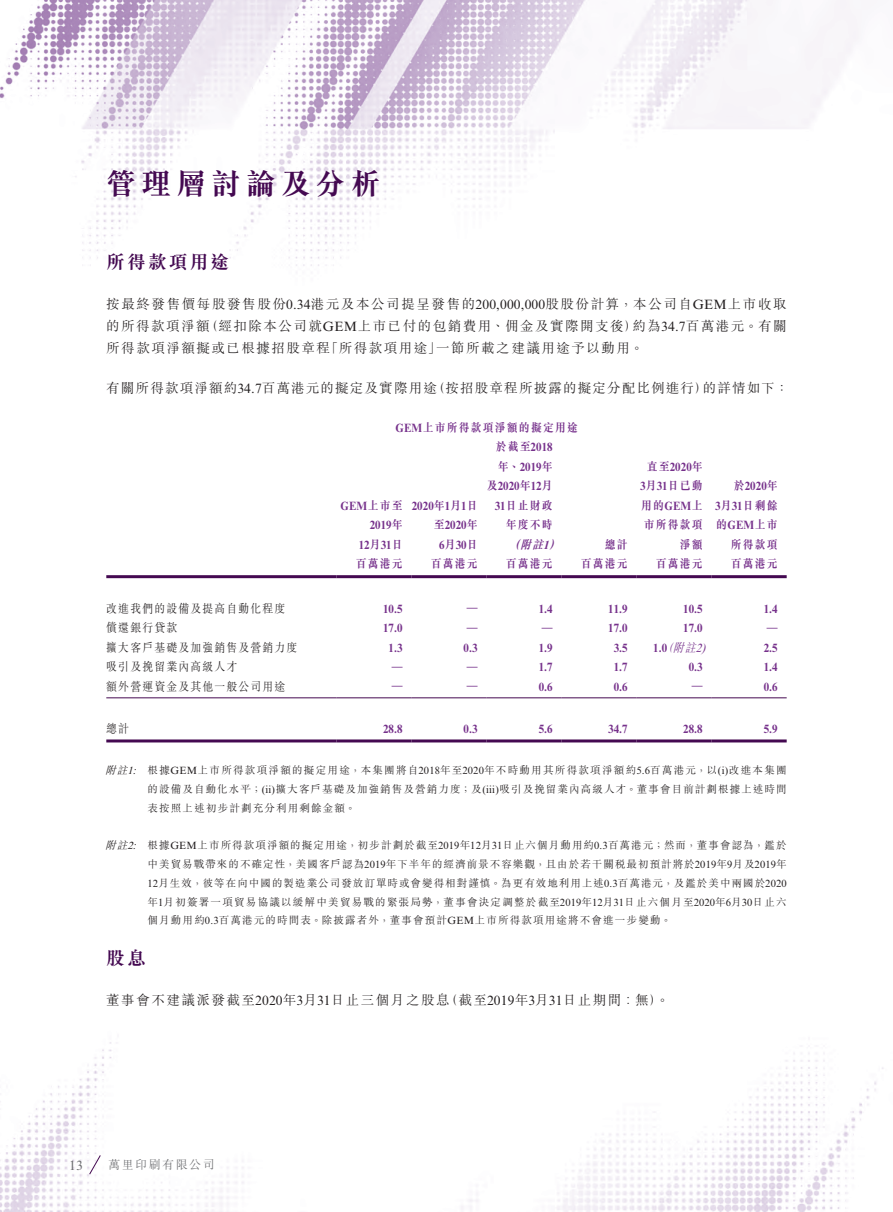
<style>
.page{position:relative;width:893px;height:1212px;background:#fff}
.page>*{position:absolute;margin:0;border:0;box-sizing:border-box;transform-origin:0 0}
.t1{font:700 30px "M Sung HK";letter-spacing:.16em;color:#440951}
._03_H1{font:700 18.75px "M Sung HK";letter-spacing:.11em;color:#440951}
._11_P0{font:300 13.5px/21.8px "M Sung HK";letter-spacing:.11em;color:#231f20;text-align:justify}
._11_P0-2{font:300 13.5px "M Sung HK";letter-spacing:.085em;color:#231f20}
._01_Body_Text{font:300 13.5px "M Sung HK";letter-spacing:.11em;color:#231f20}
.t2{font:13.5px "Times New Roman MT Std";color:#6c6d70}
._01_Body_Text-2{font:700 12px/19.5px "Times New Roman MT Std";letter-spacing:.01em;color:#76318b;text-align:right;scale:.9 1}
._01_Body_Text-3{font:700 12px/19.5px "M Sung HK";letter-spacing:.11em;color:#76318b;text-align:right;scale:.9 1}
._15_Table_Stub{font:300 12px "M Sung HK";letter-spacing:.11em;color:#231f20;scale:.9 1}
.t3{font:300 12px "M Sung HK";letter-spacing:.125em;color:#6c6d70}
._01_Body_Text-4{font:italic 700 12px "M Sung HK";color:#76318b;scale:.9 1}
._21_IN0__Note{font:300 10.5px/18.8px "M Sung HK";letter-spacing:.11em;color:#231f20;text-align:justify}
.s1{font-family:"Times New Roman MT Std";font-weight:400}
.s2{font-family:"Times New Roman MT Std"}
.s3{font-family:"M Sung HK"}
.s4{font-family:"M Sung HK";font-weight:300;font-style:italic}
.s5{font-weight:400;font-style:italic}
.s6{font-style:italic}
.s7{font-family:"Times New Roman MT Std";font-weight:400;font-style:italic}
</style>
<div class="page">
<img style="left:0;top:0;width:884px;height:1212px">
<svg style="left:89px;top:1154px;width:12px;height:21px"></svg>
<hr style="left:106px;top:575px;width:231px;height:3px;background:#440951">
<hr style="left:337px;top:575px;width:75px;height:3px;background:#440951">
<hr style="left:412px;top:575px;width:75px;height:3px;background:#440951">
<hr style="left:487px;top:575px;width:75px;height:3px;background:#440951">
<hr style="left:562px;top:575px;width:75px;height:3px;background:#440951">
<hr style="left:637px;top:575px;width:75px;height:3px;background:#440951">
<hr style="left:712px;top:575px;width:75px;height:3px;background:#440951">
<hr style="left:106px;top:697px;width:231px;height:1px;background:#440951">
<hr style="left:337px;top:697px;width:75px;height:1px;background:#440951">
<hr style="left:412px;top:697px;width:75px;height:1px;background:#440951">
<hr style="left:487px;top:697px;width:75px;height:1px;background:#440951">
<hr style="left:562px;top:697px;width:75px;height:1px;background:#440951">
<hr style="left:637px;top:697px;width:75px;height:1px;background:#440951">
<hr style="left:712px;top:697px;width:75px;height:1px;background:#440951">
<hr style="left:106px;top:739px;width:231px;height:3px;background:#440951">
<hr style="left:337px;top:739px;width:75px;height:3px;background:#440951">
<hr style="left:412px;top:739px;width:75px;height:3px;background:#440951">
<hr style="left:487px;top:739px;width:75px;height:3px;background:#440951">
<hr style="left:562px;top:739px;width:75px;height:3px;background:#440951">
<hr style="left:637px;top:739px;width:75px;height:3px;background:#440951">
<hr style="left:712px;top:739px;width:75px;height:3px;background:#440951">
<h1 class="t1" style="left:106px;top:169px;width:276px">管理層討論及分析</h1>
<p class="_03_H1" style="left:106px;top:253px;width:125px">所得款項用途</p>
<p class="_11_P0" style="left:106px;top:293px;width:682px">按最終發售價每股發售股份<span class="s1">0.34</span>港元及本公司提呈發售的<span class="s1">200,000,000</span>股股份計算，本公司自<span class="s1">GEM</span>上市收取的所得款項淨額（經扣除本公司就<span class="s1">GEM</span>上市已付的包銷費用、佣金及實際開支後）約為<span class="s1">34.7</span>百萬港元。有關所得款項淨額擬或已根據招股章程「所得款項用途」一節所載之建議用途予以動用。</p>
<p class="_11_P0-2" style="left:106px;top:379px;width:684px">有關所得款項淨額約<span class="s1">34.7</span>百萬港元的擬定及實際用途（按招股章程所披露的擬定分配比例進行）的詳情如下：</p>
<p class="_01_Body_Text-3" style="left:395px;top:417px;width:204px"><span class="s2">GEM</span>上市所得款項淨額的擬定用途</p>
<p class="_01_Body_Text-2" style="left:340px;top:496px;width:71px">GEM<span class="s3">上市至<br></span>2019<span class="s3">年<br></span>12<span class="s3">月</span>31<span class="s3">日</span></p>
<p class="_01_Body_Text-2" style="left:412px;top:496px;width:75px">2020<span class="s3">年</span>1<span class="s3">月</span>1<span class="s3">日至</span>2020<span class="s3">年<br></span>6<span class="s3">月</span>30<span class="s3">日</span></p>
<p class="_01_Body_Text-2" style="left:496px;top:437px;width:65px"><span class="s3">於截至</span>2018</p>
<p class="_01_Body_Text-2" style="left:498px;top:457px;width:62px"><span class="s3">年、</span>2019<span class="s3">年</span></p>
<p class="_01_Body_Text-2" style="left:487px;top:476px;width:75px"><span class="s3">及</span>2020<span class="s3">年</span>12<span class="s3">月</span></p>
<p class="_01_Body_Text-3" style="left:495px;top:495px;width:66px"><span class="s2">31</span>日止財政</p>
<p class="_01_Body_Text-3" style="left:506px;top:515px;width:54px">年度不時</p>
<p class="_01_Body_Text-4" style="left:509px;top:538px;width:61px">（附註<span class="s2">1</span>）</p>
<p class="_01_Body_Text-3" style="left:605px;top:534px;width:27px">總計</p>
<p class="_01_Body_Text-3" style="left:640px;top:456px;width:71px">直至<span class="s2">2020</span>年<br><span class="s2">3</span>月<span class="s2">31</span>日已動用的<span class="s2">GEM</span>上市所得款項淨額</p>
<p class="_01_Body_Text-3" style="left:715px;top:476px;width:71px">於<span class="s2">2020</span>年<br><span class="s2">3</span>月<span class="s2">31</span>日剩餘的<span class="s2">GEM</span>上市所得款項</p>
<p class="_01_Body_Text-3" style="left:356px;top:554px;width:54px">百萬港元</p>
<p class="_01_Body_Text-3" style="left:431px;top:554px;width:54px">百萬港元</p>
<p class="_01_Body_Text-3" style="left:506px;top:554px;width:54px">百萬港元</p>
<p class="_01_Body_Text-3" style="left:581px;top:554px;width:54px">百萬港元</p>
<p class="_01_Body_Text-3" style="left:656px;top:554px;width:54px">百萬港元</p>
<p class="_01_Body_Text-3" style="left:731px;top:554px;width:54px">百萬港元</p>
<p class="_15_Table_Stub" style="left:106px;top:600px;width:200px">改進我們的設備及提高自動化程度</p>
<p class="_01_Body_Text-2" style="left:383px;top:599px;width:23px">10.5</p>
<p class="_01_Body_Text-2" style="left:467px;top:597px;width:13px">—</p>
<p class="_01_Body_Text-2" style="left:539px;top:599px;width:17px">1.4</p>
<p class="_01_Body_Text-2" style="left:608px;top:599px;width:23px">11.9</p>
<p class="_01_Body_Text-2" style="left:683px;top:599px;width:23px">10.5</p>
<p class="_01_Body_Text-2" style="left:764px;top:599px;width:17px">1.4</p>
<p class="_15_Table_Stub" style="left:106px;top:619px;width:80px">償還銀行貸款</p>
<p class="_01_Body_Text-2" style="left:383px;top:618px;width:23px">17.0</p>
<p class="_01_Body_Text-2" style="left:467px;top:617px;width:13px">—</p>
<p class="_01_Body_Text-2" style="left:542px;top:617px;width:13px">—</p>
<p class="_01_Body_Text-2" style="left:608px;top:618px;width:23px">17.0</p>
<p class="_01_Body_Text-2" style="left:683px;top:618px;width:23px">17.0</p>
<p class="_01_Body_Text-2" style="left:767px;top:617px;width:13px">—</p>
<p class="_15_Table_Stub" style="left:106px;top:639px;width:214px">擴大客戶基礎及加強銷售及營銷力度</p>
<p class="_01_Body_Text-2" style="left:389px;top:638px;width:17px">1.3</p>
<p class="_01_Body_Text-2" style="left:464px;top:638px;width:17px">0.3</p>
<p class="_01_Body_Text-2" style="left:539px;top:638px;width:17px">1.9</p>
<p class="_01_Body_Text-2" style="left:614px;top:638px;width:17px">3.5</p>
<p class="_01_Body_Text-2" style="left:653px;top:638px;width:63px">1 . 0<span class="s4">（附註</span><span class="s5">2)</span></p>
<p class="_01_Body_Text-2" style="left:764px;top:638px;width:17px">2.5</p>
<p class="_15_Table_Stub" style="left:106px;top:658px;width:147px">吸引及挽留業內高級人才</p>
<p class="_01_Body_Text-2" style="left:392px;top:656px;width:13px">—</p>
<p class="_01_Body_Text-2" style="left:467px;top:656px;width:13px">—</p>
<p class="_01_Body_Text-2" style="left:539px;top:657px;width:17px">1.7</p>
<p class="_01_Body_Text-2" style="left:614px;top:657px;width:17px">1.7</p>
<p class="_01_Body_Text-2" style="left:689px;top:657px;width:17px">0.3</p>
<p class="_01_Body_Text-2" style="left:764px;top:657px;width:17px">1.4</p>
<p class="_15_Table_Stub" style="left:106px;top:678px;width:200px">額外營運資金及其他一般公司用途</p>
<p class="_01_Body_Text-2" style="left:392px;top:675px;width:13px">—</p>
<p class="_01_Body_Text-2" style="left:467px;top:675px;width:13px">—</p>
<p class="_01_Body_Text-2" style="left:539px;top:677px;width:17px">0.6</p>
<p class="_01_Body_Text-2" style="left:614px;top:677px;width:17px">0.6</p>
<p class="_01_Body_Text-2" style="left:692px;top:675px;width:13px">—</p>
<p class="_01_Body_Text-2" style="left:764px;top:677px;width:17px">0.6</p>
<p class="_15_Table_Stub" style="left:106px;top:720px;width:27px">總計</p>
<p class="_01_Body_Text-2" style="left:383px;top:719px;width:23px">28.8</p>
<p class="_01_Body_Text-2" style="left:464px;top:719px;width:17px">0.3</p>
<p class="_01_Body_Text-2" style="left:539px;top:719px;width:17px">5.6</p>
<p class="_01_Body_Text-2" style="left:608px;top:719px;width:23px">34.7</p>
<p class="_01_Body_Text-2" style="left:683px;top:719px;width:23px">28.8</p>
<p class="_01_Body_Text-2" style="left:764px;top:719px;width:17px">5.9</p>
<p class="_21_IN0__Note" style="left:148px;top:760px;width:641px;text-indent:-42px"><span class="s6">附註</span><span class="s7">1:</span> 根據<span class="s1">GEM</span>上市所得款項淨額的擬定用途，本集團將自<span class="s1">2018</span>年至<span class="s1">2020</span>年不時動用其所得款項淨額約<span class="s1">5.6</span>百萬港元，以<span class="s1">(i)</span>改進本集團的設備及自動化水平；<span class="s1">(ii)</span>擴大客戶基礎及加強銷售及營銷力度；及<span class="s1">(iii)</span>吸引及挽留業內高級人才。董事會目前計劃根據上述時間表按照上述初步計劃充分利用剩餘金額。</p>
<p class="_21_IN0__Note" style="left:148px;top:835px;width:641px;text-indent:-42px"><span class="s6">附註</span><span class="s7">2:</span> 根據<span class="s1">GEM</span>上市所得款項淨額的擬定用途，初步計劃於截至<span class="s1">2019</span>年<span class="s1">12</span>月<span class="s1">31</span>日止六個月動用約<span class="s1">0.3</span>百萬港元；然而，董事會認為，鑑於中美貿易戰帶來的不確定性，美國客戶認為<span class="s1">2019</span>年下半年的經濟前景不容樂觀，且由於若干關稅最初預計將於<span class="s1">2019</span>年<span class="s1">9</span>月及<span class="s1">2019</span>年<span class="s1">12</span>月生效，彼等在向中國的製造業公司發放訂單時或會變得相對謹慎。為更有效地利用上述<span class="s1">0.3</span>百萬港元，及鑑於美中兩國於<span class="s1">2020</span>年<span class="s1">1</span>月初簽署一項貿易協議以緩解中美貿易戰的緊張局勢，董事會決定調整於截至<span class="s1">2019</span>年<span class="s1">12</span>月<span class="s1">31</span>日止六個月至<span class="s1">2020</span>年<span class="s1">6</span>月<span class="s1">30</span>日止六個月動用約<span class="s1">0.3</span>百萬港元的時間表。除披露者外，董事會預計<span class="s1">GEM</span>上市所得款項用途將不會進一步變動。</p>
<p class="_03_H1" style="left:106px;top:948px;width:41px">股息</p>
<p class="_01_Body_Text" style="left:106px;top:991px;width:564px">董事會不建議派發截至<span class="s1">2020</span>年<span class="s1">3</span>月<span class="s1">31</span>日止三個月之股息（截至<span class="s1">2019</span>年<span class="s1">3</span>月<span class="s1">31</span>日止期間︰無）。</p>
<p class="t2" style="left:69px;top:1157px;width:15px">13</p>
<p class="t3" style="left:108px;top:1156px;width:108px">萬里印刷有限公司</p>
</div>
